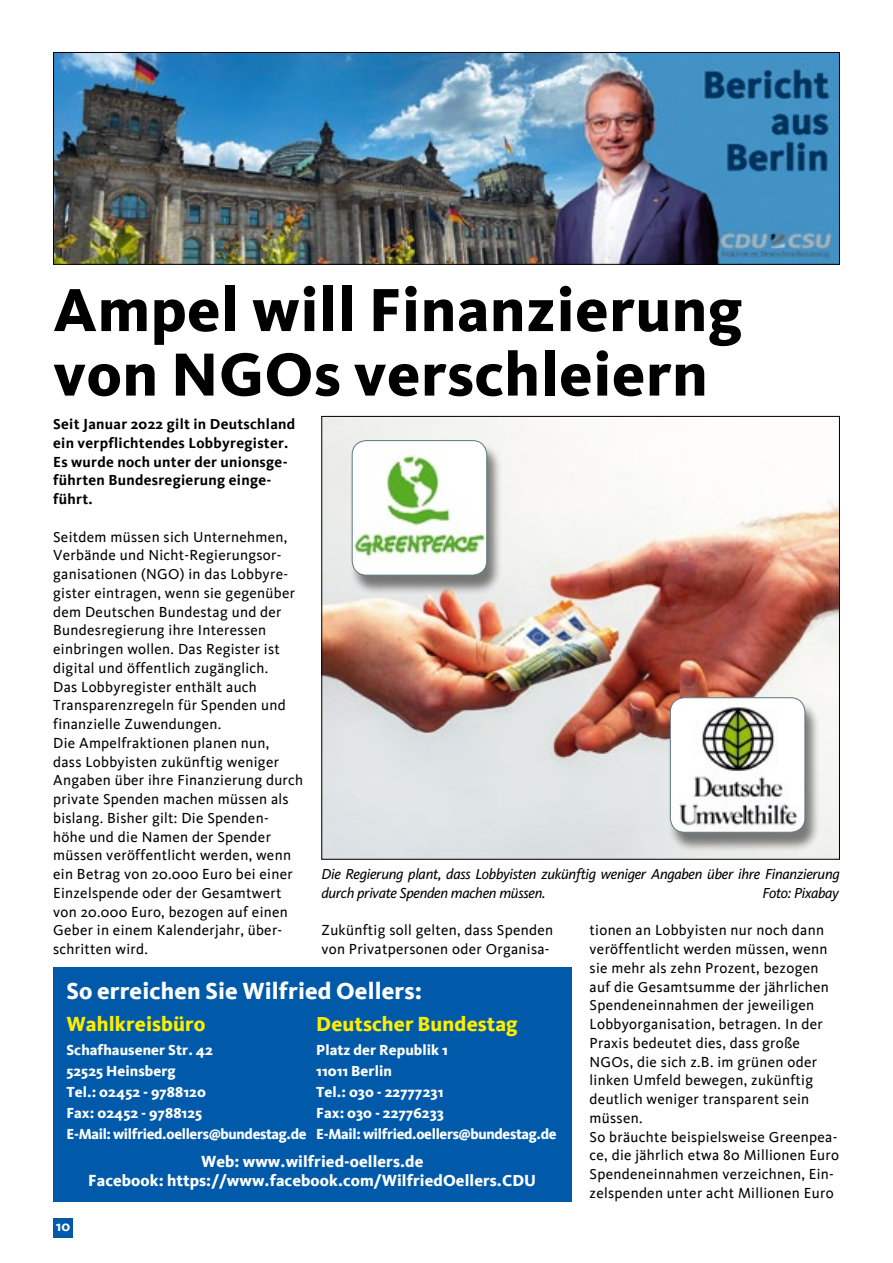
<style>
.page{position:relative;width:893px;height:1263px;background:#fff}
.page>*{position:absolute;margin:0;border:0;box-sizing:border-box;transform-origin:0 0}
.t1{font:800 63px/64.5px "Kievit";letter-spacing:.01em;color:#000}
.t2{font:800 24px "Kievit";letter-spacing:.005em;color:#fff}
.t3{font:800 21px "Kievit";letter-spacing:.005em;color:#ffed00}
.t4{font:800 16.5px/19.5px "Kievit";letter-spacing:.005em;color:#fff;text-align:center}
.t5{font:15px/18.8px "Kievit";letter-spacing:.02em;color:#000}
.t6{font:800 15px/21px "Kievit";letter-spacing:.005em;color:#fff}
.t7{font:700 15px/18.8px "Kievit";letter-spacing:.02em;color:#000}
.t8{font:italic 15px/18.8px "Kievit OT";letter-spacing:-.02em;color:#000}
.t9{font:700 15px "Kievit";color:#fff}
</style>
<div class="page">
<div style="left:53px;top:1218px;width:20px;height:19px;background:#005aa9"></div>
<img style="left:55px;top:54px;width:783px;height:209px">
<div style="left:53px;top:52px;width:787px;height:213px;border:1px solid #000"></div>
<div style="left:53px;top:967px;width:518px;height:234px;background:#005aa9"></div>
<img style="left:323px;top:418px;width:515px;height:440px">
<div style="left:668px;top:700px;width:152px;height:152px;background:#000;opacity:.5"></div>
<img style="left:670px;top:698px;width:135px;height:134px">
<div style="left:670px;top:697px;width:135px;height:135px;border:1px solid #5c7681;border-radius:14px"></div>
<div style="left:350px;top:443px;width:152px;height:152px;background:#000;opacity:.5"></div>
<div style="left:352px;top:441px;width:135px;height:134px;background:#fff;border-radius:14px"></div>
<img style="left:352px;top:447px;width:135px;height:119px">
<div style="left:352px;top:440px;width:135px;height:135px;border:1px solid #5c7681;border-radius:14px"></div>
<h1 class="t1" style="left:53px;top:277px;width:691px">Ampel will Finanzierung von NGOs verschleiern</h1>
<p class="t7" style="left:53px;top:415px;width:244px">Seit Januar 2022 gilt in Deutschland ein verpflichtendes Lobbyregister.<br>Es wurde noch unter der unionsge&shy;führten Bundesregierung einge&shy;führt.</p>
<p class="t5" style="left:53px;top:527px;width:252px">Seitdem müssen sich Unternehmen, Verbände und N icht-Regierungsor&shy;ganisationen (NGO) in das Lobbyre&shy;gister eintragen, wenn sie gegenüber dem Deutschen Bundestag und der Bundesregierung ihre Interessen einbringen wollen. Das Register ist digital und öffentlich zugänglich.<br>Das Lobbyregister enthält auch Transparenzregeln für Spenden und finanzielle Zuwendungen.<br>Die Ampelfraktionen planen nun,<br>dass Lobbyisten zukünftig weniger Angaben über ihre Finanzierung durch private Spenden machen müssen als bislang. Bisher gilt: Die Spenden&shy;höhe und die Namen der Spender müssen veröffentlicht werden, wenn ein Betrag von 20.000 Euro bei einer Einzelspende oder der Gesamtwert von 20.000 Euro, bezogen auf einen Geber in einem Kalenderjahr, über&shy;schritten wird.</p>
<p class="t8" style="left:321px;top:865px;width:520px">Die Regierung plant, dass Lobbyisten zukünftig weniger Angaben über ihre Finanzierung durch private Spenden machen müssen.</p>
<p class="t8" style="left:762px;top:883px;width:78px">Foto: Pixabay</p>
<p class="t5" style="left:321px;top:921px;width:233px">Zukünftig soll gelten, dass Spenden von Privatpersonen oder Organisa-</p>
<p class="t5" style="left:590px;top:921px;width:251px">tionen an Lobbyisten nur noch dann veröffentlicht werden müssen, wenn sie mehr als zehn Prozent, bezogen auf die Gesamtsumme der jährlichen Spendeneinnahmen der jeweiligen Lobbyorganisation, betragen. In der Praxis bedeutet dies, dass große NGOs, die sich z.B. im grünen oder linken Umfeld bewegen, zukünftig deutlich weniger transparent sein müssen.<br>So bräuchte beispielsweise Greenpea&shy;ce, die jährlich etwa 80 Millionen Euro Spendeneinnahmen verzeichnen, Ein&shy;zelspenden unter acht Millionen Euro</p>
<h2 class="t2" style="left:66px;top:976px;width:357px">So erreichen Sie Wilfried Oellers:</h2>
<h3 class="t3" style="left:316px;top:1011px;width:203px">Deutscher Bundestag</h3>
<p class="t6" style="left:316px;top:1039px;width:242px">Platz der Republik 1<br>11011 Berlin<br>Tel.: 030 - 22777231<br>Fax: 030 - 22776233<br>E-Mail: wilfried.oellers@bundestag.de</p>
<h3 class="t3" style="left:66px;top:1011px;width:141px">Wahlkreisbüro</h3>
<p class="t6" style="left:66px;top:1039px;width:242px">Schafhausener Str. 42<br>52525 Heinsberg<br>Tel.: 02452 - 9788120<br>Fax: 02452 - 9788125<br>E-Mail: wilfried.oellers@bundestag.de</p>
<p class="t4" style="left:88px;top:1151px;width:449px">Web: www.wilfried-oellers.de<br>Facebook: https://www.facebook.com/WilfriedOellers.CDU</p>
<p class="t9" style="left:56px;top:1217px;width:16px">10</p>
</div>
